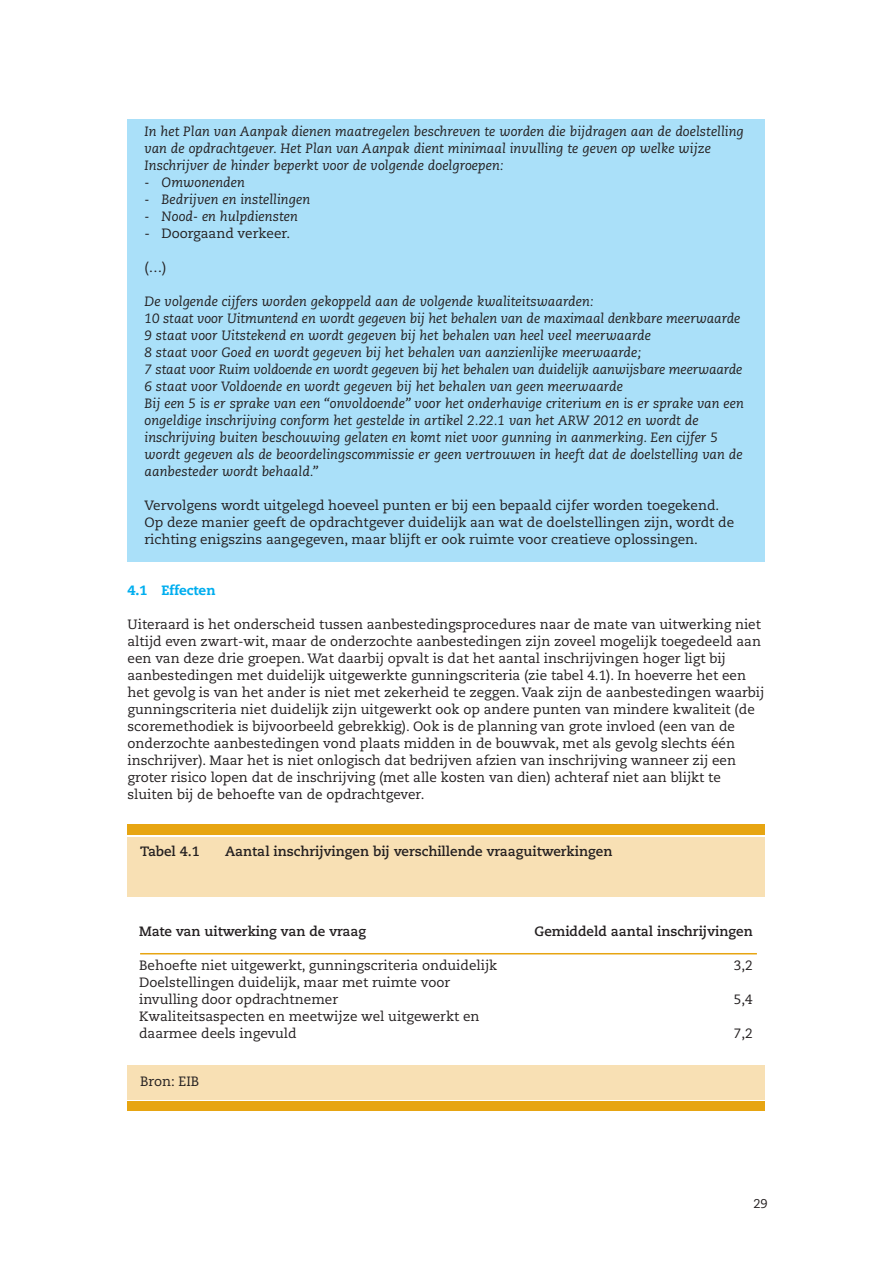
<style>
.page{position:relative;width:893px;height:1263px;background:#fff}
.page>*{position:absolute;margin:0;border:0;box-sizing:border-box;transform-origin:0 0}
._12___Tekstpagina{font:italic 13.5px/17px "Caecilia LT Std";letter-spacing:.005em;color:#231f20}
._11___Tekstpagina{font:13.5px/17px "Caecilia LT Std";color:#231f20}
._12___Tekstpagina-2{font:13.5px/17px "Caecilia LT Std";color:#231f20}
._14___Tekstpagina{font:13.5px "Caecilia LT Std";color:#231f20}
._11___Tekstpagina-2{font:700 13.5px "Caecilia LT Std";color:#231f20}
._14___Tekstpagina-2{font:700 13.5px "Caecilia LT Std";color:#231f20}
._9___Tekstpagina{font:800 13.5px "Caecilia LT Std";color:#00aeef}
.t1{font:12.75px "Caecilia LT Std";color:#231f20}
</style>
<div class="page">
<div style="left:128px;top:119px;width:637px;height:442px;background:#aae0f9"></div>
<div style="left:128px;top:824px;width:637px;height:10px;background:#e7a512"></div>
<div style="left:128px;top:837px;width:637px;height:59px;background:#f8e0b4"></div>
<div style="left:128px;top:1065px;width:637px;height:34px;background:#f8e0b4"></div>
<div style="left:128px;top:1101px;width:637px;height:10px;background:#e7a512"></div>
<hr style="left:140px;top:953px;width:617px;height:1px;background:#e7a512">
<p class="_12___Tekstpagina" style="left:145px;top:123px;width:601px">In het Plan van Aanpak dienen maatregelen beschreven te worden die bijdragen aan de doelstelling van de opdrachtgever. Het Plan van Aanpak dient minimaal invulling te geven op welke wijze<br>Inschrijver de hinder beperkt voor de volgende doelgroepen:</p>
<p class="_12___Tekstpagina" style="left:145px;top:174px;width:102px">- Omwonenden</p>
<p class="_12___Tekstpagina" style="left:145px;top:191px;width:167px">- Bedrijven en instellingen</p>
<p class="_12___Tekstpagina" style="left:145px;top:208px;width:155px">- Nood- en hulpdiensten</p>
<p class="_12___Tekstpagina-2" style="left:145px;top:225px;width:147px">- Doorgaand verkeer.</p>
<p class="_12___Tekstpagina-2" style="left:145px;top:259px;width:23px">(…)</p>
<p class="_12___Tekstpagina" style="left:145px;top:293px;width:451px">De volgende cijfers worden gekoppeld aan de volgende kwaliteitswaarden:</p>
<p class="_12___Tekstpagina" style="left:145px;top:310px;width:597px">10 staat voor Uitmuntend en wordt gegeven bij het behalen van de maximaal denkbare meerwaarde</p>
<p class="_12___Tekstpagina" style="left:145px;top:327px;width:508px">9 staat voor Uitstekend en wordt gegeven bij het behalen van heel veel meerwaarde</p>
<p class="_12___Tekstpagina" style="left:145px;top:344px;width:498px">8 staat voor Goed en wordt gegeven bij het behalen van aanzienlijke meerwaarde;</p>
<p class="_12___Tekstpagina" style="left:145px;top:361px;width:599px">7 staat voor Ruim voldoende en wordt gegeven bij het behalen van duidelijk aanwijsbare meerwaarde</p>
<p class="_12___Tekstpagina" style="left:145px;top:378px;width:480px">6 staat voor Voldoende en wordt gegeven bij het behalen van geen meerwaarde</p>
<p class="_12___Tekstpagina" style="left:145px;top:395px;width:601px">Bij een 5 is er sprake van een “onvoldoende” voor het onderhavige criterium en is er sprake van een ongeldige inschrijving conform het gestelde in artikel 2.22.1 van het ARW 2012 en wordt de inschrijving buiten beschouwing gelaten en komt niet voor gunning in aanmerking. Een cijfer 5 wordt gegeven als de beoordelingscommissie er geen vertrouwen in heeft dat de doelstelling van de aanbesteder wordt behaald.”</p>
<p class="_12___Tekstpagina-2" style="left:145px;top:497px;width:576px">Vervolgens wordt uitgelegd hoeveel punten er bij een bepaald cijfer worden toegekend.</p>
<p class="_12___Tekstpagina-2" style="left:145px;top:514px;width:591px">Op deze manier geeft de opdrachtgever duidelijk aan wat de doelstellingen zijn, wordt de richting enigszins aangegeven, maar blijft er ook ruimte voor creatieve oplossingen.</p>
<p class="_9___Tekstpagina" style="left:128px;top:582px;width:90px">4.1 Effecten</p>
<p class="_11___Tekstpagina" style="left:128px;top:616px;width:638px">Uiteraard is het onderscheid tussen aanbestedingsprocedures naar de mate van uitwerking niet altijd even zwart-wit, maar de onderzochte aanbestedingen zijn zoveel mogelijk toegedeeld aan een van deze drie groepen. Wat daarbij opvalt is dat het aantal inschrijvingen hoger ligt bij aanbestedingen met duidelijk uitgewerkte gunningscriteria (zie tabel 4.1). In hoeverre het een het gevolg is van het ander is niet met zekerheid te zeggen. Vaak zijn de aanbestedingen waarbij gunningscriteria niet duidelijk zijn uitgewerkt ook op andere punten van mindere kwaliteit (de scoremethodiek is bijvoorbeeld gebrekkig). Ook is de planning van grote invloed (een van de onderzochte aanbestedingen vond plaats midden in de bouwvak, met als gevolg slechts één inschrijver). Maar het is niet onlogisch dat bedrijven afzien van inschrijving wanneer zij een groter risico lopen dat de inschrijving (met alle kosten van dien) achteraf niet aan blijkt te sluiten bij de behoefte van de opdrachtgever.</p>
<p class="_11___Tekstpagina-2" style="left:140px;top:844px;width:61px">Tabel 4.1</p>
<p class="_11___Tekstpagina-2" style="left:225px;top:844px;width:389px">Aantal inschrijvingen bij verschillende vraaguitwerkingen</p>
<p class="_14___Tekstpagina-2" style="left:139px;top:923px;width:229px">Mate van uitwerking van de vraag</p>
<p class="_14___Tekstpagina-2" style="left:535px;top:923px;width:220px">Gemiddeld aantal inschrijvingen</p>
<p class="_14___Tekstpagina" style="left:139px;top:957px;width:360px">Behoefte niet uitgewerkt, gunningscriteria onduidelijk</p>
<p class="_14___Tekstpagina" style="left:734px;top:957px;width:20px">3,2</p>
<p class="_14___Tekstpagina" style="left:139px;top:974px;width:313px">Doelstellingen duidelijk, maar met ruimte voor</p>
<p class="_14___Tekstpagina" style="left:139px;top:991px;width:200px">invulling door opdrachtnemer</p>
<p class="_14___Tekstpagina" style="left:734px;top:991px;width:20px">5,4</p>
<p class="_14___Tekstpagina" style="left:139px;top:1008px;width:342px">Kwaliteitsaspecten en meetwijze wel uitgewerkt en</p>
<p class="_14___Tekstpagina" style="left:139px;top:1025px;width:159px">daarmee deels ingevuld</p>
<p class="_14___Tekstpagina" style="left:734px;top:1025px;width:20px">7,2</p>
<p class="_11___Tekstpagina" style="left:140px;top:1073px;width:61px">Bron: EIB</p>
<p class="t1" style="left:753px;top:1196px;width:16px">29</p>
</div>
